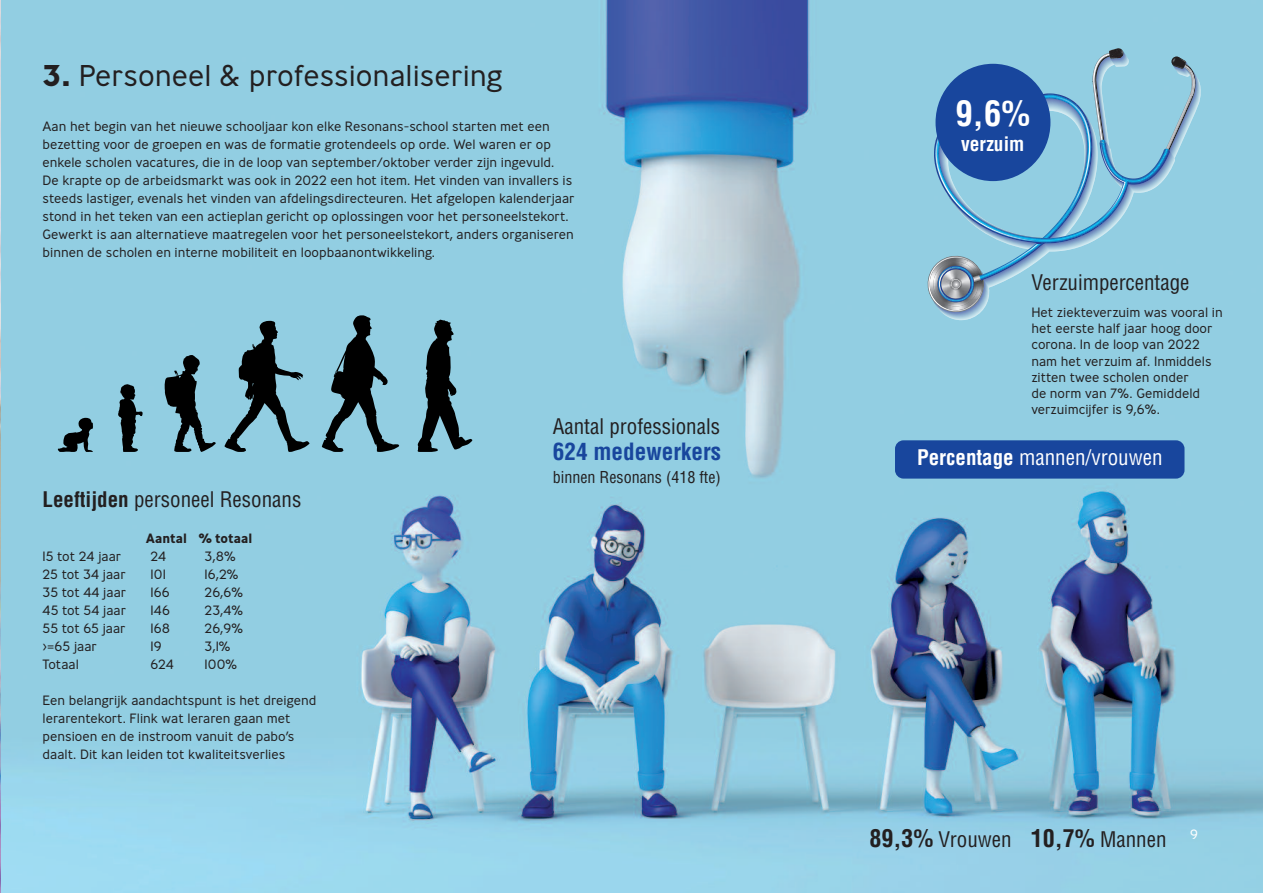
<style>
.page{position:relative;width:1263px;height:893px;background:#fff}
.page>*{position:absolute;margin:0;border:0;box-sizing:border-box;transform-origin:0 0}
.t1{font:700 condensed 34.5px "Helvetica";color:#fff}
.t2{font:300 30px "Ministry";color:#231f20}
.t3{font:700 condensed 23.25px "Helvetica";color:#18469d}
.t4{font:condensed 21px "Helvetica";color:#231f20}
.t5{font:condensed 21px "Helvetica";color:#fff}
.t6{font:700 condensed 19.5px "Helvetica";color:#fff}
.t7{font:condensed 16.05px "Helvetica";color:#231f20}
.t8{font:300 13.5px/18px "Ministry";color:#231f20}
.t9{font:700 13.5px "Ministry";color:#231f20}
.t10{font:300 13.5px "Ministry";color:#fff}
.s1{font-weight:700}
.s2{font-weight:700;font-size:24px}
</style>
<div class="page">
<img style="left:0;top:0;width:1263px;height:893px">
<svg style="left:58px;top:418px;width:35px;height:34px"></svg>
<svg style="left:118px;top:384px;width:25px;height:68px;background:#435f68"></svg>
<svg style="left:164px;top:355px;width:52px;height:97px;background:#577c88"></svg>
<svg style="left:224px;top:321px;width:85px;height:131px;background:#658f9d"></svg>
<svg style="left:322px;top:315px;width:78px;height:137px;background:#608794"></svg>
<svg style="left:417px;top:320px;width:55px;height:132px;background:#557883"></svg>
<div style="left:895px;top:440px;width:289px;height:39px;background:#18469d;border-radius:9px"></div>
<img style="left:1109px;top:48px;width:15px;height:5px">
<svg style="left:928px;top:53px;width:273px;height:262px;background:#8cc3da"></svg>
<div style="left:935px;top:64px;width:115px;height:117px;background:#18469d;border-radius:50%"></div>
<h2 class="t2" style="left:43px;top:64px;width:462px"><span class="s1">3.</span> Personeel &amp; professionalisering</h2>
<p class="t8" style="left:43px;top:118px;width:534px">Aan het begin van het nieuwe schooljaar kon elke Resonans-school starten met een bezetting voor de groepen en was de formatie grotendeels op orde. Wel waren er op enkele scholen vacatures, die in de loop van september/oktober verder zijn ingevuld.<br>De krapte op de arbeidsmarkt was ook in 2022 een hot item. Het vinden van invallers is steeds lastiger, evenals het vinden van afdelingsdirecteuren. Het afgelopen kalenderjaar stond in het teken van een actieplan gericht op oplossingen voor het personeelstekort.<br>Gewerkt is aan alternatieve maatregelen voor het personeelstekort, anders organiseren binnen de scholen en interne mobiliteit en loopbaanontwikkeling.</p>
<h3 class="t4" style="left:43px;top:488px;width:260px"><span class="s1">Leeftijden</span> personeel Resonans</h3>
<p class="t9" style="left:146px;top:533px;width:108px">Aantal % totaal</p>
<p class="t8" style="left:43px;top:549px;width:80px">15 tot 24 jaar</p>
<p class="t8" style="left:151px;top:549px;width:17px">24</p>
<p class="t8" style="left:205px;top:549px;width:33px">3,8%</p>
<p class="t8" style="left:43px;top:567px;width:85px">25 tot 34 jaar</p>
<p class="t8" style="left:151px;top:567px;width:17px">101</p>
<p class="t8" style="left:205px;top:567px;width:36px">16,2%</p>
<p class="t8" style="left:43px;top:585px;width:85px">35 tot 44 jaar</p>
<p class="t8" style="left:151px;top:585px;width:21px">166</p>
<p class="t8" style="left:205px;top:585px;width:40px">26,6%</p>
<p class="t8" style="left:43px;top:603px;width:85px">45 tot 54 jaar</p>
<p class="t8" style="left:151px;top:603px;width:21px">146</p>
<p class="t8" style="left:205px;top:603px;width:41px">23,4%</p>
<p class="t8" style="left:43px;top:621px;width:85px">55 tot 65 jaar</p>
<p class="t8" style="left:151px;top:621px;width:21px">168</p>
<p class="t8" style="left:205px;top:621px;width:40px">26,9%</p>
<p class="t8" style="left:43px;top:639px;width:56px">&gt;=65 jaar</p>
<p class="t8" style="left:151px;top:639px;width:13px">19</p>
<p class="t8" style="left:205px;top:639px;width:28px">3,1%</p>
<p class="t8" style="left:43px;top:657px;width:38px">Totaal</p>
<p class="t8" style="left:151px;top:657px;width:25px">624</p>
<p class="t8" style="left:205px;top:657px;width:35px">100%</p>
<p class="t8" style="left:43px;top:693px;width:275px">Een belangrijk aandachtspunt is het dreigend lerarentekort. Flink wat leraren gaan met pensioen en de instroom vanuit de pabo’s daalt. Dit kan leiden tot kwaliteitsverlies</p>
<h3 class="t4" style="left:553px;top:414px;width:169px">Aantal professionals</h3>
<h3 class="t3" style="left:553px;top:439px;width:170px">624 medewerkers</h3>
<p class="t7" style="left:553px;top:468px;width:169px">binnen Resonans (418 fte)</p>
<h1 class="t1" style="left:955px;top:93px;width:76px">9,6%</h1>
<h3 class="t6" style="left:961px;top:133px;width:65px">verzuim</h3>
<h3 class="t4" style="left:1031px;top:271px;width:160px">Verzuimpercentage</h3>
<p class="t8" style="left:1031px;top:305px;width:193px;line-height:16.2px">Het ziekteverzuim was vooral in het eerste half jaar hoog door corona. In de loop van 2022 nam het verzuim af. Inmiddels zitten twee scholen onder<br>de norm van 7%. Gemiddeld verzuimcijfer is 9,6%.</p>
<h3 class="t5" style="left:917px;top:446px;width:247px"><span class="s1">Percentage</span> mannen/vrouwen</h3>
<h3 class="t4" style="left:869px;top:828px;width:299px"><span class="s2">89,3%</span> Vrouwen <span class="s2">10,7%</span> Mannen</h3>
<p class="t10" style="left:1190px;top:829px;width:9px">9</p>
</div>
